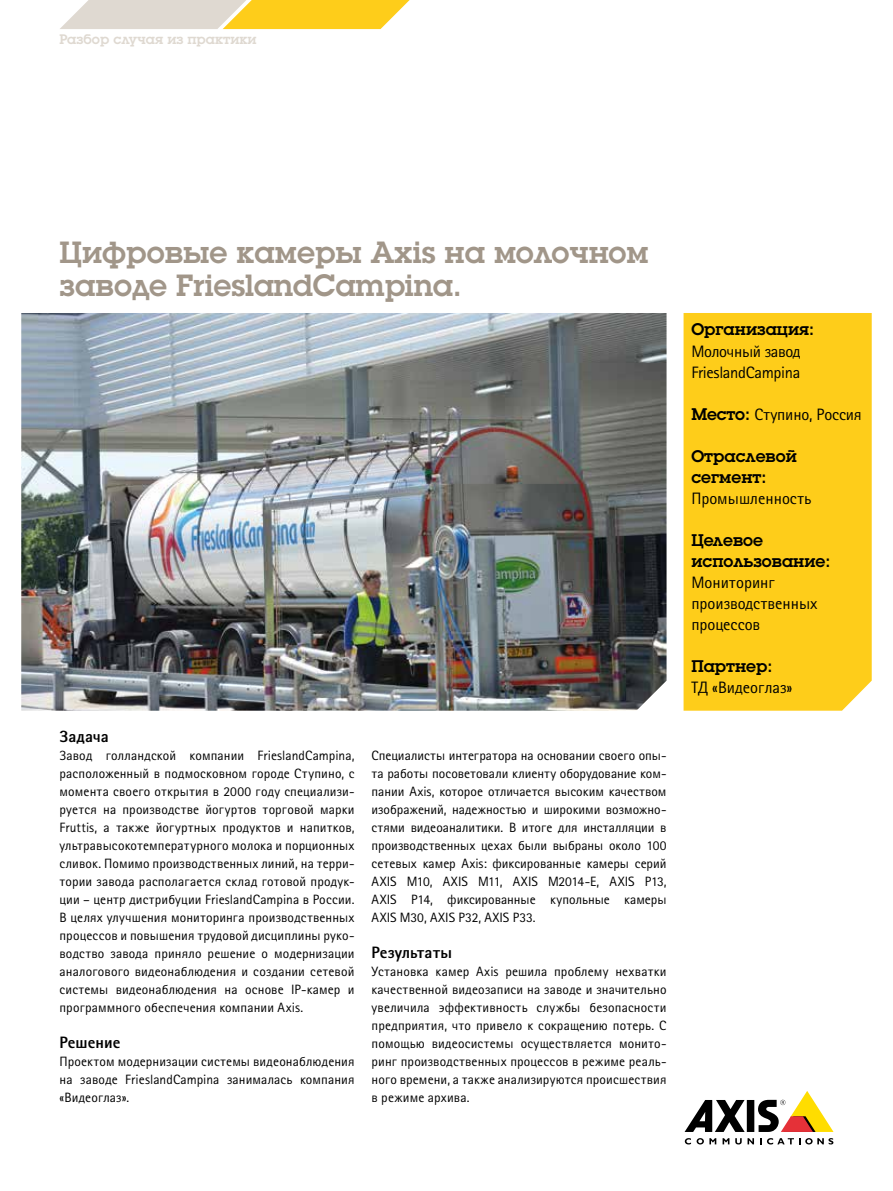
<style>
.page{position:relative;width:893px;height:1191px;background:#fff}
.page>*{position:absolute;margin:0;border:0;box-sizing:border-box;transform-origin:0 0}
.t1{font:600 30px/33px "Lubalin Graph ECG";color:#a19689}
.t2{font:16.5px/21px "Rotis Sans Cyrillic";color:#000}
.t3{font:600 16.5px/21px "Lubalin Graph ECG";color:#000}
.t4{font:16.5px/21px "Rotis Sans Cyrillic";letter-spacing:-.02em;color:#000}
.t5{font:800 16.5px "Rotis Sans Cyrillic";letter-spacing:.005em;color:#000}
.t6{font:13.5px/18px "Rotis Sans Cyrillic";letter-spacing:.01em;color:#000;text-align:justify}
.t7{font:600 13.5px "Lubalin Graph ECG";color:#dfd9d1}
.s1{font-family:"Lubalin Graph ECG";font-weight:600}
</style>
<div class="page">
<div style="left:747px;top:1100px;width:7px;height:32px;background:#000"></div>
<svg style="left:685px;top:1100px;width:60px;height:32px"></svg>
<svg style="left:758px;top:1091px;width:75px;height:41px"></svg>
<svg style="left:685px;top:1138px;width:6px;height:6px"></svg>
<svg style="left:697px;top:1138px;width:19px;height:6px"></svg>
<svg style="left:723px;top:1138px;width:6px;height:6px"></svg>
<svg style="left:735px;top:1138px;width:19px;height:6px"></svg>
<svg style="left:760px;top:1138px;width:73px;height:6px"></svg>
<div style="left:684px;top:313px;width:188px;height:397px;background:#fecd1a"></div>
<img style="left:21px;top:313px;width:645px;height:397px">
<svg style="left:60px;top:0;width:350px;height:29px;background:#f0d782"></svg>
<p class="t7" style="left:60px;top:30px;width:199px">Разбор случая из практики</p>
<h1 class="t1" style="left:60px;top:237px;width:591px">Цифровые камеры Axis на молочном заводе FrieslandCampina.</h1>
<p class="t5" style="left:60px;top:725px;width:51px">Задача</p>
<p class="t6" style="left:60px;top:746px;width:297px">Завод голландской компании FrieslandCampina, расположенный в подмосковном городе Ступино, с момента своего открытия в 2000 году специализи&shy;руется на производстве йогуртов торговой марки Fruttis, а также йогуртных продуктов и напитков, ультравысокотемпературного молока и порционных сливок. Помимо производственных линий, на терри&shy;тории завода располагается склад готовой продук&shy;ции – центр дистрибуции FrieslandCampina в России.<br>В целях улучшения мониторинга производственных процессов и повышения трудовой дисциплины руко&shy;водство завода приняло решение о модернизации аналогового видеонаблюдения и создании сетевой системы видеонаблюдения на основе IP-камер и программного обеспечения компании Axis.</p>
<p class="t5" style="left:60px;top:1031px;width:62px">Решение</p>
<p class="t6" style="left:60px;top:1052px;width:296px">Проектом модернизации системы видеонаблюдения на заводе FrieslandCampina занималась компания «Видеоглаз».</p>
<p class="t6" style="left:372px;top:746px;width:297px">Специалисты интегратора на основании своего опы&shy;та работы посоветовали клиенту оборудование ком&shy;пании Axis, которое отличается высоким качеством изображений, надежностью и широкими возможно&shy;стями видеоаналитики. В итоге для инсталляции в производственных цехах были выбраны около 100 сетевых камер Axis: фиксированные камеры серий AXIS M10, AXIS M11, AXIS M2014-E, AXIS P13, AXIS P14, фиксированные купольные камеры AXIS M30, AXIS P32, AXIS P33.</p>
<p class="t5" style="left:372px;top:941px;width:82px">Результаты</p>
<p class="t6" style="left:372px;top:962px;width:297px">Установка камер Axis решила проблему нехватки качественной видеозаписи на заводе и значительно увеличила эффективность службы безопасности предприятия, что привело к сокращению потерь. С помощью видеосистемы осуществляется монито&shy;ринг производственных процессов в режиме реаль&shy;ного времени, а также анализируются происшествия в режиме архива.</p>
<p class="t3" style="left:691px;top:319px;width:124px">Организация:</p>
<p class="t4" style="left:691px;top:340px;width:111px">Молочный завод<br>FrieslandCampina</p>
<p class="t2" style="left:691px;top:403px;width:172px"><span class="s1">Место:</span> Ступино, Россия</p>
<p class="t3" style="left:691px;top:445px;width:107px">Отраслевой сегмент:</p>
<p class="t2" style="left:691px;top:487px;width:122px">Промышленность</p>
<p class="t3" style="left:691px;top:529px;width:141px">Целевое использование:</p>
<p class="t2" style="left:691px;top:571px;width:128px">Мониторинг производственных процессов</p>
<p class="t3" style="left:691px;top:655px;width:83px">Партнер:</p>
<p class="t2" style="left:691px;top:676px;width:102px">ТД «Видеоглаз»</p>
</div>
